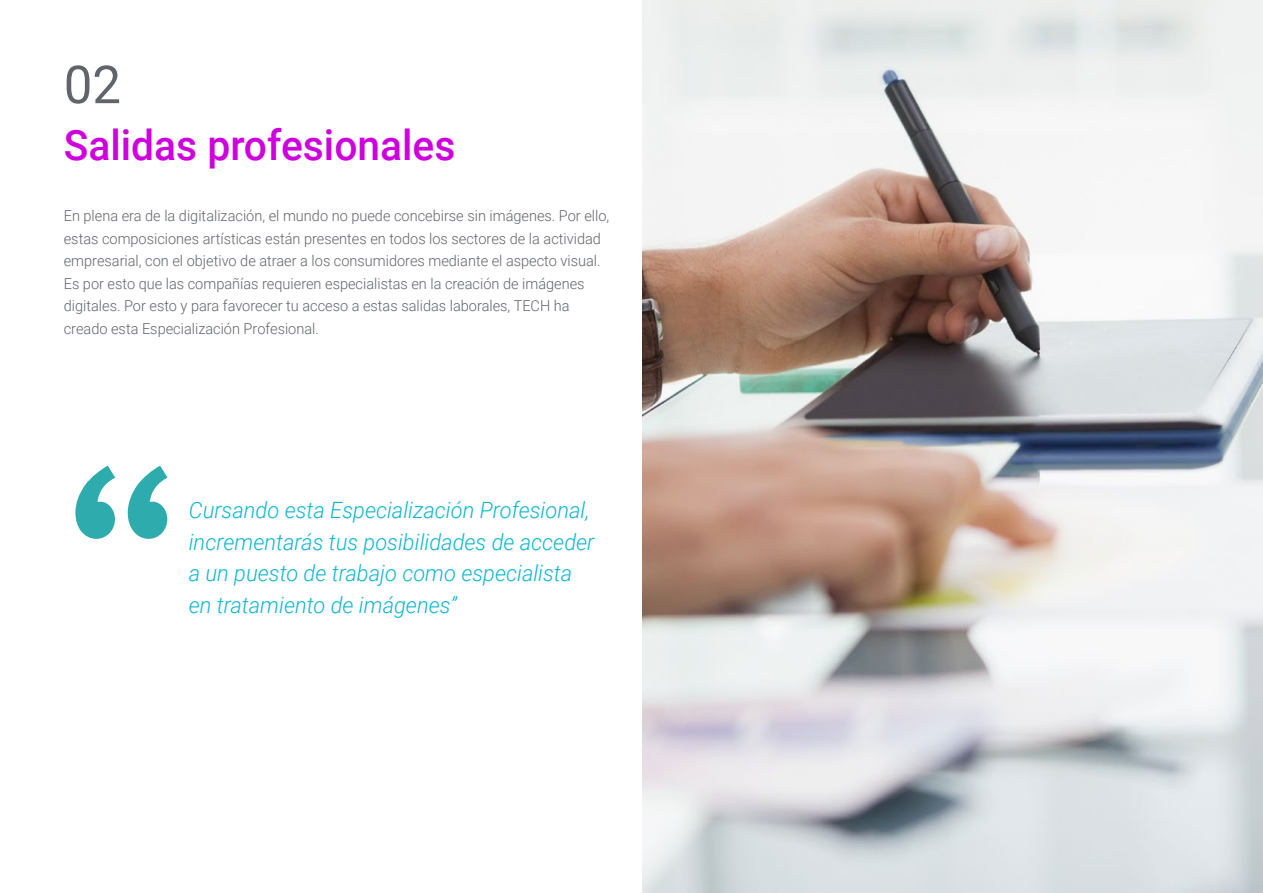
<style>
.page{position:relative;width:1263px;height:893px;background:#fff}
.page>*{position:absolute;margin:0;border:0;box-sizing:border-box;transform-origin:0 0}
.t1{font:52.5px "Roboto";color:#61646a}
.t2{font:500 42px "Roboto";color:#ce00de}
.t3{font:italic 300 22.5px/31.5px "Roboto";color:#0fb6cf}
.t4{font:300 15px/22.5px "Roboto";color:#61646a}
</style>
<div class="page">
<svg style="left:75px;top:466px;width:93px;height:73px"></svg>
<img style="left:642px;top:0;width:621px;height:893px">
<h1 class="t1" style="left:64px;top:48px;width:59px">02</h1>
<h2 class="t2" style="left:64px;top:115px;width:393px">Salidas profesionales</h2>
<p class="t4" style="left:64px;top:204px;width:547px">En plena era de la digitalización, el mundo no puede concebirse sin imágenes. Por ello, estas composiciones artísticas están presentes en todos los sectores de la actividad empresarial, con el objetivo de atraer a los consumidores mediante el aspecto visual.<br>Es por esto que las compañías requieren especialistas en la creación de imágenes digitales. Por esto y para favorecer tu acceso a estas salidas laborales, TECH ha creado esta Especialización Profesional.</p>
<h3 class="t3" style="left:189px;top:493px;width:407px">Cursando esta Especialización Profesional, incrementarás tus posibilidades de acceder a un puesto de trabajo como especialista en tratamiento de imágenes”</h3>
</div>
